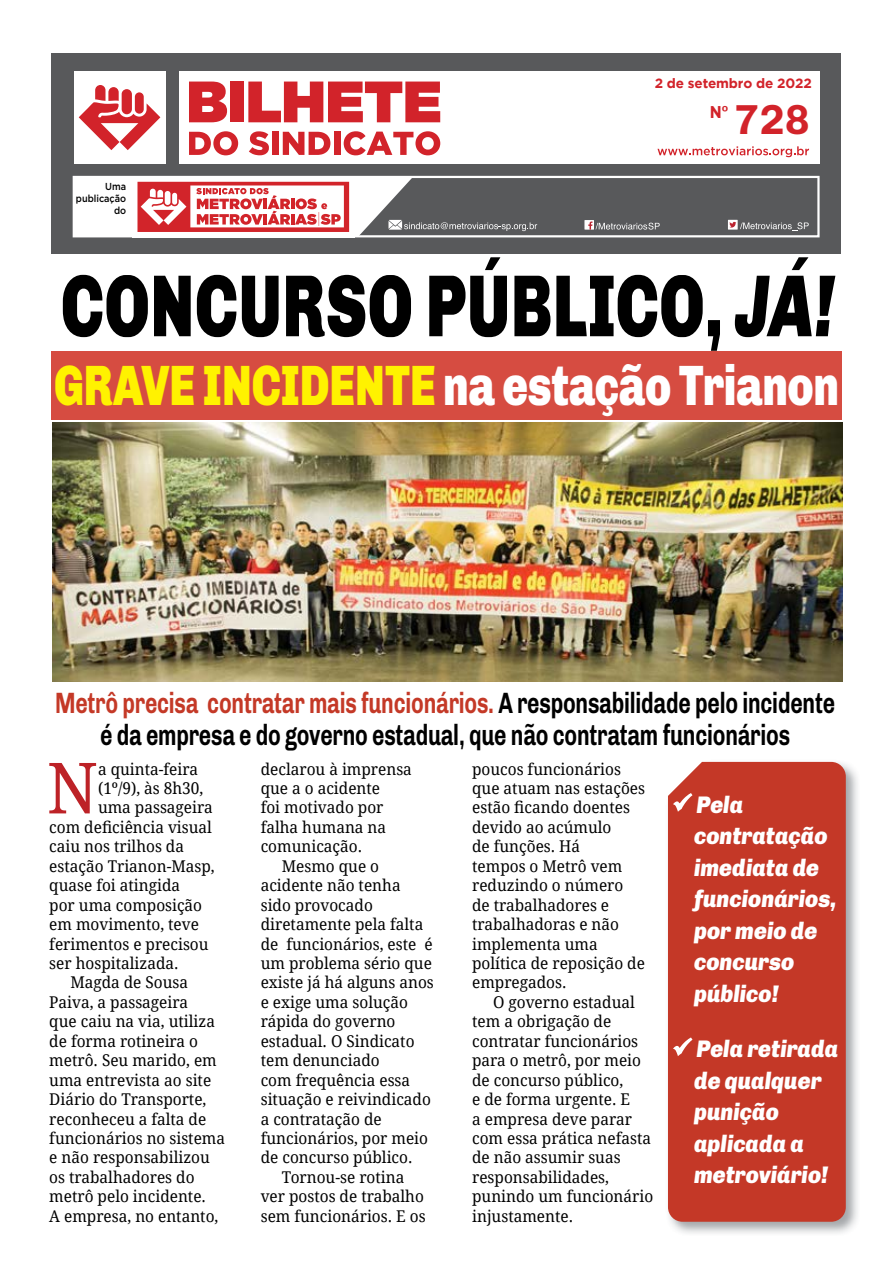
<style>
.page{position:relative;width:893px;height:1263px;background:#fff}
.page>*{position:absolute;margin:0;border:0;box-sizing:border-box;transform-origin:0 0}
.t1{font:900 88.2px "Chivo";letter-spacing:.01em;color:#000;scale:.71 1}
.t2{font:70.65px "Droid Serif";color:#bd2227;scale:.95 1}
.t3{font:900 57px "Chivo";letter-spacing:-.01em;color:#fff;scale:.75 1}
.t4{font:700 42px "Chivo";color:#d2232a}
.t5{font:700 29.4px/31.5px "Chivo";letter-spacing:-.01em;color:#000;text-align:center;scale:.72 1}
.t6{font:italic 900 24px/31.5px "Chivo";color:#fff;scale:.9 1}
.t7{font:700 17.4px "Chivo";color:#d2232a}
.t8{font:16.2px/19.5px "Droid Serif";color:#000;scale:.95 1}
.t9{font:700 13.5px "Gotham";letter-spacing:-.01em;color:#d2232a}
.t10{font:500 10.2px/12.1px "Gotham HTF";color:#000;text-align:right;scale:.9 1}
.s1{font-style:italic}
.s2{color:#fff200}
.s3{color:#c43927}
</style>
<div class="page">
<img style="left:671px;top:761px;width:187px;height:473px">
<div style="left:668px;top:762px;width:178px;height:460px;background:#c43827"></div>
<div style="left:51px;top:53px;width:790px;height:201px;background:#58595b"></div>
<div style="left:179px;top:71px;width:640px;height:92px;background:#fff"></div>
<div style="left:74px;top:71px;width:92px;height:92px;background:#fff"></div>
<svg style="left:79px;top:85px;width:81px;height:65px"></svg>
<svg style="left:73px;top:176px;width:747px;height:61px"></svg>
<svg style="left:189px;top:82px;width:38px;height:40px;background:#d84349"></svg>
<div style="left:230px;top:82px;width:14px;height:40px;background:#d2232a"></div>
<svg style="left:248px;top:82px;width:192px;height:40px"></svg>
<svg style="left:189px;top:131px;width:49px;height:24px"></svg>
<svg style="left:249px;top:131px;width:20px;height:24px"></svg>
<div style="left:272px;top:132px;width:7px;height:23px;background:#d2232a"></div>
<svg style="left:283px;top:132px;width:47px;height:23px"></svg>
<div style="left:334px;top:132px;width:6px;height:23px;background:#d2232a"></div>
<svg style="left:344px;top:131px;width:96px;height:24px"></svg>
<div style="left:584px;top:220px;width:10px;height:10px;background:#fff"></div>
<div style="left:728px;top:220px;width:10px;height:10px;background:#fff"></div>
<svg style="left:729px;top:222px;width:80px;height:9px"></svg>
<svg style="left:657px;top:146px;width:152px;height:11px"></svg>
<svg style="left:588px;top:221px;width:72px;height:9px"></svg>
<svg style="left:74px;top:177px;width:463px;height:59px"></svg>
<div style="left:51px;top:351px;width:791px;height:68px;background:#d64c41"></div>
<img style="left:53px;top:423px;width:790px;height:258px">
<p class="t10" style="left:76px;top:180px;width:57px">Uma publicação do</p>
<p class="t9" style="left:655px;top:75px;width:159px">2 de setembro de 2022</p>
<h3 class="t4" style="left:734px;top:94px;width:78px">728</h3>
<p class="t7" style="left:710px;top:102px;width:20px">Nº</p>
<h1 class="t1" style="left:61px;top:254px;width:1090px">CONCURSO PÚBLICO, <span class="s1">JÁ!</span></h1>
<h3 class="t3" style="left:54px;top:351px;width:1048px"><span class="s2">GRAVE INCIDENTE</span> na estação Trianon</h3>
<h3 class="t5" style="left:55px;top:687px;width:1085px"><span class="s3">Metrô precisa contratar mais funcionários.</span> A responsabilidade pelo incidente é da empresa e do governo estadual, que não contratam funcionários</h3>
<h2 class="t2" style="left:47px;top:739px;width:55px">N</h2>
<p class="t8" style="left:98px;top:758px;width:107px">a quinta-feira</p>
<p class="t8" style="left:98px;top:778px;width:112px">(1º/9), às 8h30,</p>
<p class="t8" style="left:98px;top:797px;width:122px">uma passageira</p>
<p class="t8" style="left:49px;top:817px;width:173px">com deficiência visual</p>
<p class="t8" style="left:49px;top:836px;width:143px">caiu nos trilhos da</p>
<p class="t8" style="left:49px;top:856px;width:176px">estação Trianon-Masp,</p>
<p class="t8" style="left:49px;top:875px;width:139px">quase foi atingida</p>
<p class="t8" style="left:49px;top:895px;width:162px">por uma composição</p>
<p class="t8" style="left:49px;top:914px;width:159px">em movimento, teve</p>
<p class="t8" style="left:49px;top:933px;width:169px">ferimentos e precisou</p>
<p class="t8" style="left:49px;top:953px;width:138px">ser hospitalizada.</p>
<p class="t8" style="left:70px;top:972px;width:126px">Magda de Sousa</p>
<p class="t8" style="left:49px;top:992px;width:147px">Paiva, a passageira</p>
<p class="t8" style="left:49px;top:1011px;width:176px">que caiu na via, utiliza</p>
<p class="t8" style="left:49px;top:1031px;width:158px">de forma rotineira o</p>
<p class="t8" style="left:49px;top:1050px;width:178px">metrô. Seu marido, em</p>
<p class="t8" style="left:49px;top:1070px;width:172px">uma entrevista ao site</p>
<p class="t8" style="left:49px;top:1089px;width:167px">Diário do Transporte,</p>
<p class="t8" style="left:49px;top:1108px;width:167px">reconheceu a falta de</p>
<p class="t8" style="left:49px;top:1128px;width:187px">funcionários no sistema</p>
<p class="t8" style="left:49px;top:1147px;width:171px">e não responsabilizou</p>
<p class="t8" style="left:49px;top:1167px;width:154px">os trabalhadores do</p>
<p class="t8" style="left:49px;top:1186px;width:166px">metrô pelo incidente.</p>
<p class="t8" style="left:49px;top:1206px;width:180px">A empresa, no entanto,</p>
<p class="t8" style="left:261px;top:758px;width:161px">declarou à imprensa</p>
<p class="t8" style="left:261px;top:778px;width:127px">que a o acidente</p>
<p class="t8" style="left:261px;top:797px;width:131px">foi motivado por</p>
<p class="t8" style="left:261px;top:817px;width:134px">falha humana na</p>
<p class="t8" style="left:261px;top:836px;width:108px">comunicação.</p>
<p class="t8" style="left:282px;top:856px;width:104px">Mesmo que o</p>
<p class="t8" style="left:261px;top:875px;width:149px">acidente não tenha</p>
<p class="t8" style="left:261px;top:895px;width:120px">sido provocado</p>
<p class="t8" style="left:261px;top:914px;width:173px">diretamente pela falta</p>
<p class="t8" style="left:261px;top:933px;width:182px">de funcionários, este é</p>
<p class="t8" style="left:261px;top:953px;width:182px">um problema sério que</p>
<p class="t8" style="left:261px;top:972px;width:184px">existe já há alguns anos</p>
<p class="t8" style="left:261px;top:992px;width:157px">e exige uma solução</p>
<p class="t8" style="left:261px;top:1011px;width:143px">rápida do governo</p>
<p class="t8" style="left:261px;top:1031px;width:163px">estadual. O Sindicato</p>
<p class="t8" style="left:261px;top:1050px;width:127px">tem denunciado</p>
<p class="t8" style="left:261px;top:1070px;width:159px">com frequência essa</p>
<p class="t8" style="left:261px;top:1089px;width:181px">situação e reivindicado</p>
<p class="t8" style="left:261px;top:1108px;width:129px">a contratação de</p>
<p class="t8" style="left:261px;top:1128px;width:178px">funcionários, por meio</p>
<p class="t8" style="left:261px;top:1147px;width:161px">de concurso público.</p>
<p class="t8" style="left:282px;top:1167px;width:131px">Tornou-se rotina</p>
<p class="t8" style="left:261px;top:1186px;width:173px">ver postos de trabalho</p>
<p class="t8" style="left:261px;top:1206px;width:175px">sem funcionários. E os</p>
<p class="t8" style="left:472px;top:758px;width:184px">poucos funcionários que atuam nas estações estão ficando doentes devido ao acúmulo<br>de funções. Há<br>tempos o Metrô vem reduzindo o número de trabalhadores e trabalhadoras e não implementa uma política de reposição de empregados.</p>
<p class="t8" style="left:472px;top:992px;width:192px;text-indent:21px">O governo estadual tem a obrigação de contratar funcionários para o metrô, por meio de concurso público,<br>e de forma urgente. E<br>a empresa deve parar com essa prática nefasta de não assumir suas responsabilidades, punindo um funcionário injustamente.</p>
<h3 class="t6" style="left:694px;top:789px;width:160px;text-indent:-21px">✓ Pela contratação imediata de funcionários, por meio de concurso público!</h3>
<h3 class="t6" style="left:694px;top:1033px;width:162px;text-indent:-21px">✓ Pela retirada de qualquer punição aplicada a metroviário!</h3>
</div>
